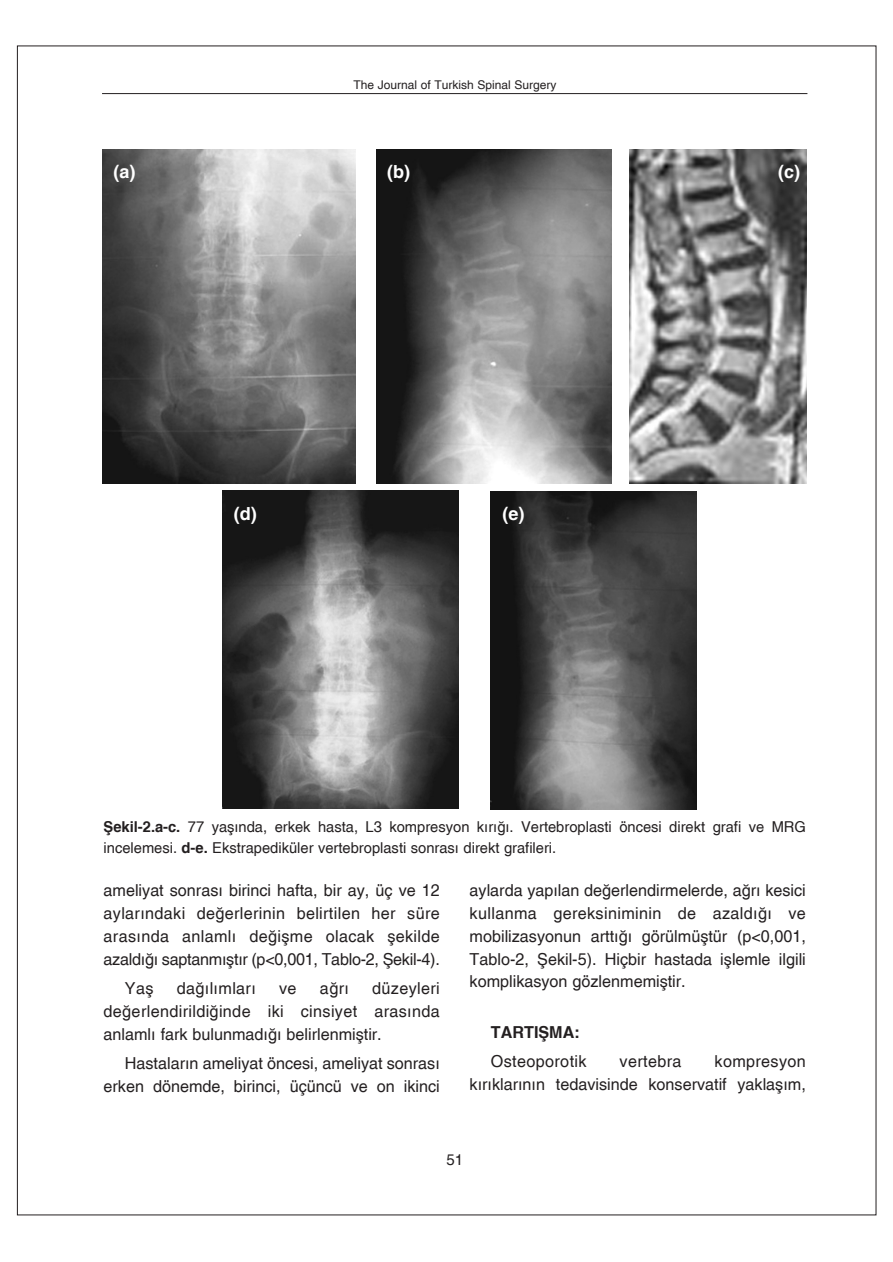
<style>
.page{position:relative;width:893px;height:1262px;background:#fff}
.page>*{position:absolute;margin:0;border:0;box-sizing:border-box;transform-origin:0 0}
.t1{font:700 18px "Helvetica";color:#fff}
.t2{font:16.5px/23px "Helvetica Plain";color:#231f20;text-align:justify}
.t3{font:16.5px "Helvetica Plain";letter-spacing:.02em;color:#231f20}
.t4{font:700 16.5px "Helvetica";color:#231f20}
.t5{font:15px/20.9px "Helvetica Plain";color:#231f20}
.t6{font:12px "Helvetica Plain";color:#231f20}
.s1{font-family:"Helvetica";font-weight:700}
</style>
<div class="page">
<hr style="left:102px;top:93px;width:705px;height:1px;background:#231f20">
<img style="left:103px;top:149px;width:253px;height:334px">
<img style="left:376px;top:149px;width:236px;height:334px">
<img style="left:223px;top:491px;width:236px;height:318px">
<img style="left:491px;top:491px;width:205px;height:318px">
<img style="left:629px;top:149px;width:177px;height:335px">
<p class="t6" style="left:353px;top:78px;width:205px">The Journal of Turkish Spinal Surgery</p>
<p class="t1" style="left:114px;top:161px;width:23px">(a)</p>
<p class="t1" style="left:387px;top:161px;width:24px">(b)</p>
<p class="t1" style="left:234px;top:502px;width:24px">(d)</p>
<p class="t1" style="left:502px;top:502px;width:23px">(e)</p>
<p class="t1" style="left:778px;top:161px;width:23px">(c)</p>
<p class="t5" style="left:104px;top:816px;width:704px"><span class="s1">fiekil-2.a-c.</span> 77 yafl›nda, erkek hasta, L3 kompresyon k›r›¤›. Vertebroplasti öncesi direkt grafi ve MRG incelemesi. <span class="s1">d-e.</span> Ekstrapediküler vertebroplasti sonras› direkt grafileri.</p>
<p class="t2" style="left:104px;top:878px;width:338px">ameliyat sonras› birinci hafta, bir ay, üç ve 12 aylar›ndaki de¤erlerinin belirtilen her süre aras›nda anlaml› de¤iflme olacak flekilde azald›¤› saptanm›flt›r (p&lt;0,001, Tablo-2, fiekil-4).</p>
<p class="t2" style="left:125px;top:976px;width:30px">Yafl</p>
<p class="t2" style="left:177px;top:976px;width:81px">da¤›l›mlar›</p>
<p class="t2" style="left:279px;top:976px;width:19px">ve</p>
<p class="t2" style="left:320px;top:976px;width:30px">a¤r›</p>
<p class="t2" style="left:104px;top:976px;width:338px;text-indent:269px">düzeyleri de¤erlendirildi¤inde iki cinsiyet aras›nda anlaml› fark bulunmad›¤› belirlenmifltir.</p>
<p class="t2" style="left:104px;top:1051px;width:338px;text-align:right">Hastalar›n ameliyat öncesi, ameliyat sonras› erken dönemde, birinci, üçüncü ve on ikinci</p>
<p class="t2" style="left:469px;top:878px;width:338px">aylarda yap›lan de¤erlendirmelerde, a¤r› kesici kullanma gereksiniminin de azald›¤› ve mobilizasyonun artt›¤› görülmüfltür (p&lt;0,001, Tablo-2, fiekil-5). Hiçbir hastada ifllemle ilgili komplikasyon gözlenmemifltir.</p>
<p class="t4" style="left:491px;top:1022px;width:90px">TARTIfiMA:</p>
<p class="t3" style="left:491px;top:1052px;width:97px">Osteoporotik</p>
<p class="t3" style="left:619px;top:1052px;width:63px">vertebra</p>
<p class="t2" style="left:469px;top:1050px;width:338px;text-align:right">kompresyon<br>k›r›klar›n›n tedavisinde konservatif yaklafl›m,</p>
<p class="t5" style="left:446px;top:1149px;width:18px">51</p>
</div>
